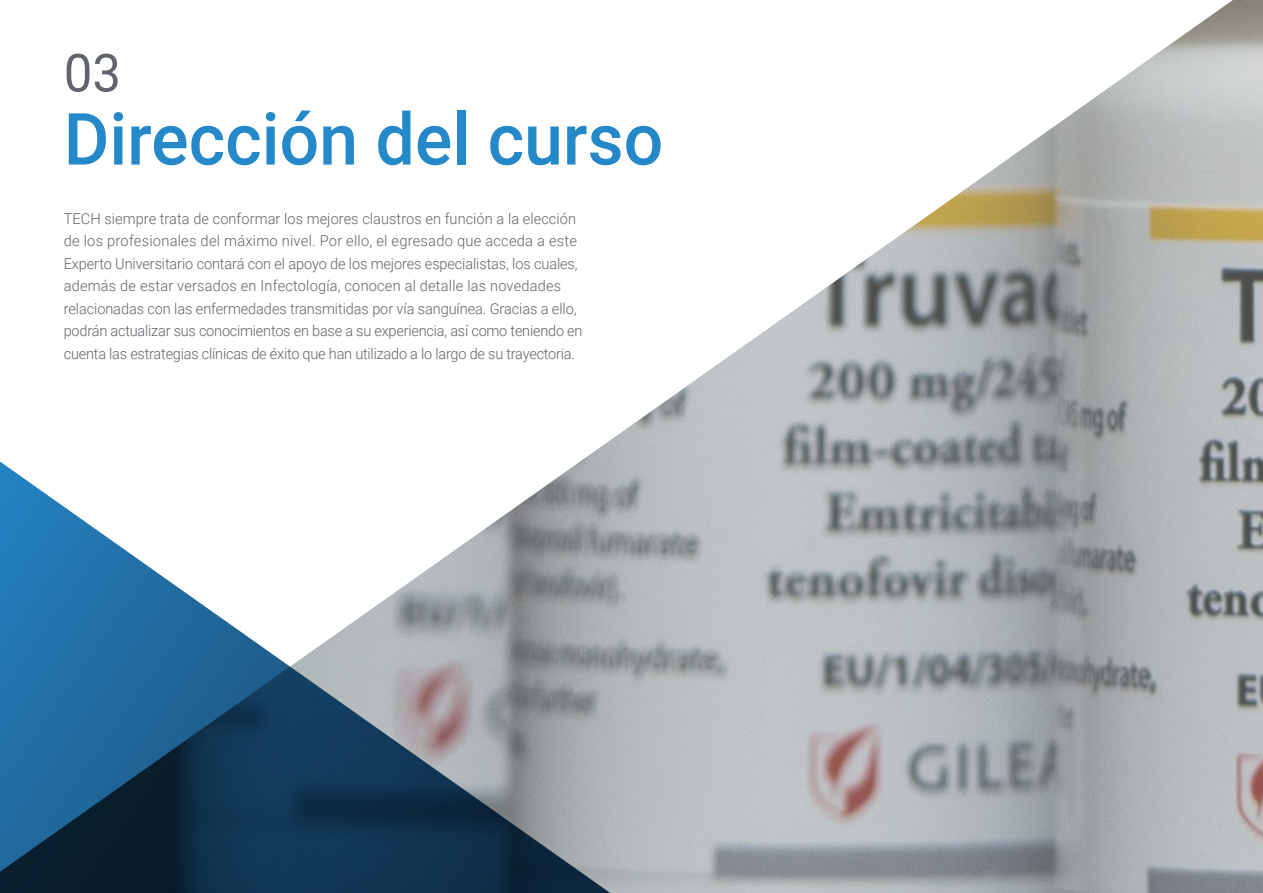
<style>
.page{position:relative;width:1263px;height:893px;background:#fff}
.page>*{position:absolute;margin:0;border:0;box-sizing:border-box;transform-origin:0 0}
.t1{font:500 72px "Roboto";color:#2488c9}
.t2{font:52.5px "Roboto";color:#61646a}
.t3{font:300 15px/22.5px "Roboto";letter-spacing:-.005em;color:#61646a}
</style>
<div class="page">
<img style="left:602px;top:0;width:661px;height:893px">
<svg style="left:0;top:446px;width:640px;height:447px"></svg>
<h2 class="t2" style="left:64px;top:36px;width:59px">03</h2>
<h1 class="t1" style="left:64px;top:89px;width:601px">Dirección del curso</h1>
<p class="t3" style="left:64px;top:207px;width:520px">TECH siempre trata de conformar los mejores claustros en función a la elección de los profesionales del máximo nivel. Por ello, el egresado que acceda a este Experto Universitario contará con el apoyo de los mejores especialistas, los cuales, además de estar versados en Infectología, conocen al detalle las novedades relacionadas con las enfermedades transmitidas por vía sanguínea. Gracias a ello, podrán actualizar sus conocimientos en base a su experiencia, así como teniendo en cuenta las estrategias clínicas de éxito que han utilizado a lo largo de su trayectoria.</p>
</div>
